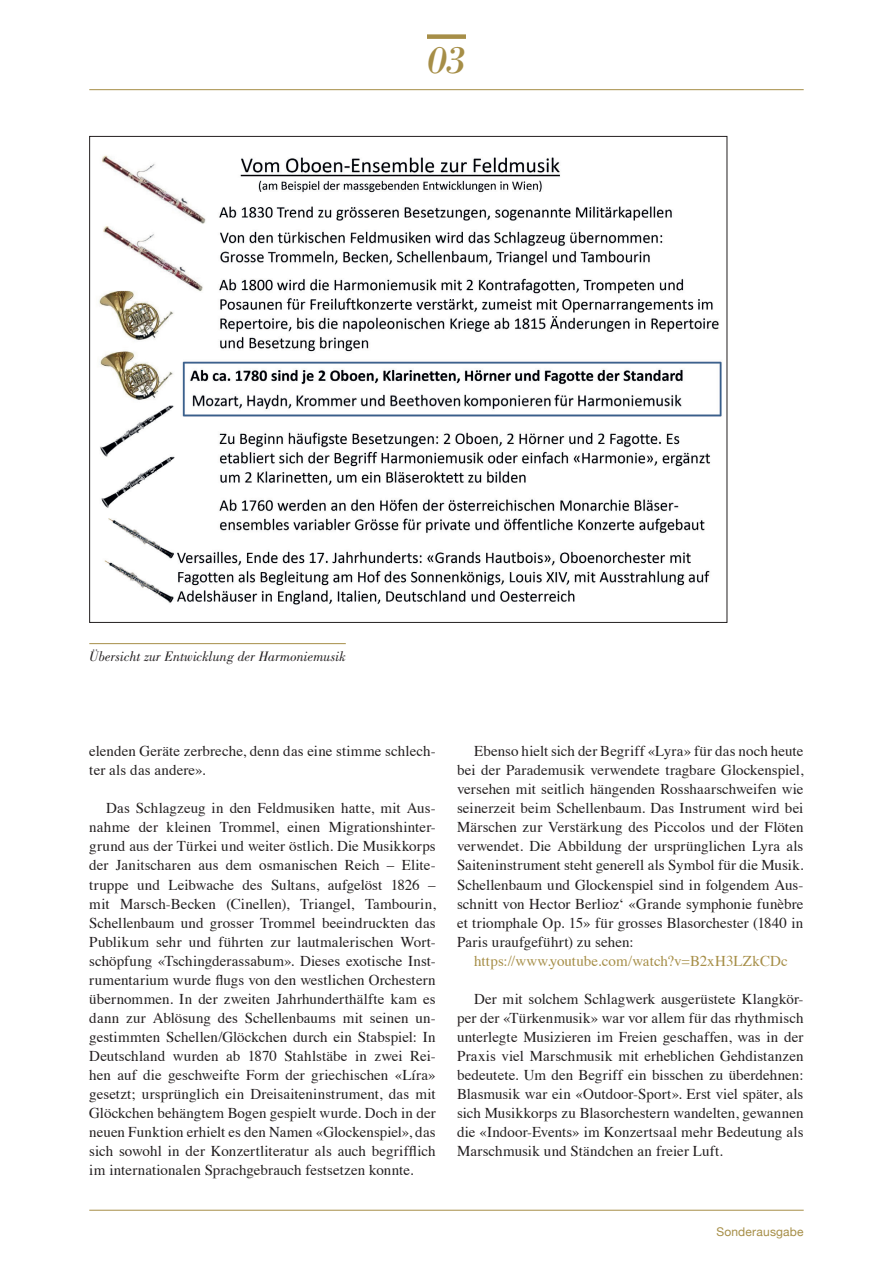
<style>
.page{position:relative;width:893px;height:1263px;background:#fff}
.page>*{position:absolute;margin:0;border:0;box-sizing:border-box;transform-origin:0 0}
.t1{font:italic 40.5px "Bodoni";color:#a68e47}
.t2{font:15px/19px "Times";letter-spacing:.005em;color:#231f20;text-align:justify}
.t3{font:15px "Times";letter-spacing:.01em;color:#a68e47}
.t4{font:italic 14.25px "Bodoni";color:#231f20}
.t5{font:12px "Helvetica Neue";letter-spacing:.015em;color:#a68e47}
</style>
<div class="page">
<hr style="left:89px;top:1210px;width:715px;height:1px;background:#a68e47">
<hr style="left:89px;top:89px;width:715px;height:1px;background:#a68e47">
<div style="left:427px;top:34px;width:39px;height:5px;background:#a68e47"></div>
<img style="left:99px;top:155px;width:623px;height:450px">
<hr style="left:89px;top:643px;width:257px;height:1px;background:#a68e47">
<h1 class="t1" style="left:427px;top:35px;width:40px">03</h1>
<p class="t4" style="left:89px;top:648px;width:258px">Übersicht zur Entwicklung der Harmoniemusik</p>
<p class="t2" style="left:89px;top:740px;width:348px">elenden Geräte zerbreche, denn das eine stimme schlech&shy;ter als das andere».</p>
<p class="t2" style="left:89px;top:797px;width:348px;text-indent:17px">Das Schlagzeug in den Feldmusiken hatte, mit Aus&shy;nahme der kleinen Trommel, einen Migrationshinter&shy;grund aus der Türkei und weiter östlich. Die Musikkorps der Janitscharen aus dem osmanischen Reich – Elite&shy;truppe und Leibwache des Sultans, aufgelöst 1826 – mit Marsch-Becken (Cinellen), Triangel, Tambourin, Schellenbaum und grosser Trommel beeindruckten das Publikum sehr und führten zur lautmalerischen Wort&shy;schöpfung «Tschingderassabum». Dieses exotische Inst&shy;rumentarium wurde flugs von den westlichen Orchestern übernommen. In der zweiten Jahrhunderthälfte kam es dann zur Ablösung des Schellenbaums mit seinen un&shy;gestimmten Schellen/Glöckchen durch ein Stabspiel: In Deutschland wurden ab 1870 Stahlstäbe in zwei Rei&shy;hen auf die geschweifte Form der griechischen «Líra» gesetzt; ursprünglich ein Dreisaiteninstrument, das mit Glöckchen behängtem Bogen gespielt wurde. Doch in der neuen Funktion erhielt es den Namen «Glockenspiel», das sich sowohl in der Konzertliteratur als auch begrifflich im internationalen Sprachgebrauch festsetzen konnte.</p>
<p class="t2" style="left:457px;top:740px;width:348px;text-indent:17px">Ebenso hielt sich der Begriff «Lyra» für das noch heute bei der Parademusik verwendete tragbare Glockenspiel, versehen mit seitlich hängenden Rosshaarschweifen wie seinerzeit beim Schellenbaum. Das Instrument wird bei Märschen zur Verstärkung des Piccolos und der Flöten verwendet. Die Abbildung der ursprünglichen Lyra als Saiteninstrument steht generell als Symbol für die Musik.<br>Schellenbaum und Glockenspiel sind in folgendem Aus&shy;schnitt von Hector Berlioz‘ «Grande symphonie funèbre et triomphale Op. 15» für grosses Blasorchester (1840 in Paris uraufgeführt) zu sehen:</p>
<p class="t3" style="left:474px;top:947px;width:315px">https://www.youtube.com/watch?v=B2xH3LZkCDc</p>
<p class="t2" style="left:457px;top:988px;width:348px;text-indent:17px">Der mit solchem Schlagwerk ausgerüstete Klangkör&shy;per der «Türkenmusik» war vor allem für das rhythmisch unterlegte Musizieren im Freien geschaffen, was in der Praxis viel Marschmusik mit erheblichen Gehdistanzen bedeutete. Um den Begriff ein bisschen zu überdehnen:<br>Blasmusik war ein «Outdoor-Sport». Erst viel später, als sich Musikkorps zu Blasorchestern wandelten, gewannen die «Indoor-Events» im Konzertsaal mehr Bedeutung als Marschmusik und Ständchen an freier Luft.</p>
<p class="t5" style="left:716px;top:1223px;width:89px">Sonderausgabe</p>
</div>
